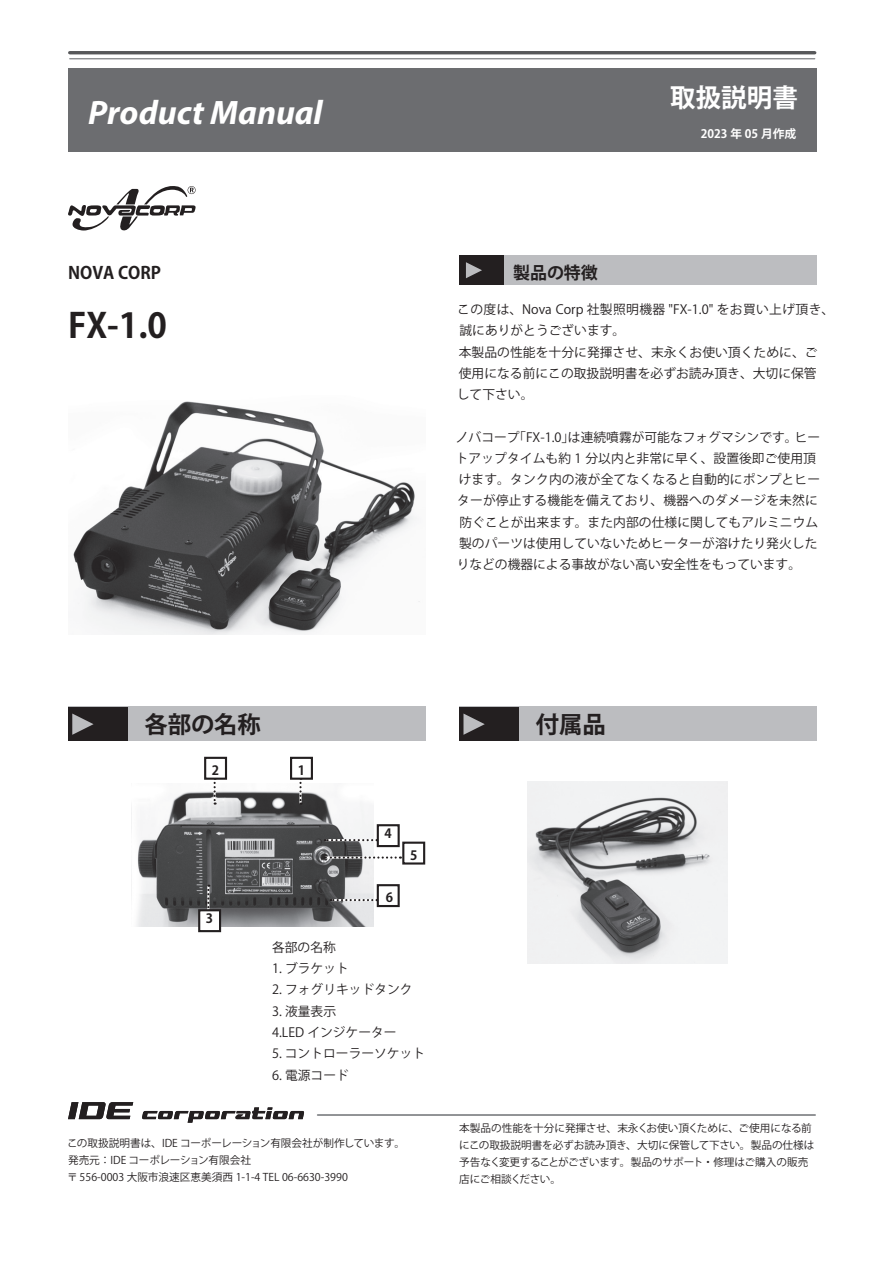
<style>
.page{position:relative;width:893px;height:1263px;background:#fff}
.page>*{position:absolute;margin:0;border:0;box-sizing:border-box;transform-origin:0 0}
.t1{font:italic 700 34.05px "Myriad Pro";color:#fff}
.t2{font:700 34.05px "Koz Go Pro";color:#231f20}
.t3{font:700 25.5px "Koz Go Pro";color:#fff}
.t4{font:700 23.4px "Koz Go Pro";color:#231f20}
.t5{font:700 16.95px "Koz Go Pro";color:#231f20}
.t6{font:12.75px/21.3px "Koz Go Pro";letter-spacing:.005em;color:#231f20}
.t7{font:700 12.75px "Koz Go Pro";color:#231f20}
.t8{font:700 11.7px "Koz Go Pro";color:#fff}
.t9{font:10.65px/17px "Koz Go Pro";color:#231f20}
</style>
<div class="page">
<div style="left:68px;top:68px;width:748px;height:83px;background:#6c6d70"></div>
<hr style="left:70px;top:51px;width:745px;height:3px;background:#57585a">
<hr style="left:70px;top:58px;width:745px;height:1px;background:#808285">
<hr style="left:318px;top:1114px;width:497px;height:2px;background:#808285">
<svg style="left:68px;top:1102px;width:65px;height:17px"></svg>
<svg style="left:142px;top:1107px;width:162px;height:16px"></svg>
<div style="left:459px;top:255px;width:357px;height:30px;background:#bcbdc0"></div>
<div style="left:459px;top:255px;width:45px;height:30px;background:#231f20"></div>
<svg style="left:466px;top:262px;width:16px;height:16px"></svg>
<img style="left:137px;top:783px;width:237px;height:143px">
<img style="left:73px;top:401px;width:347px;height:233px">
<img style="left:527px;top:781px;width:200px;height:182px">
<svg style="left:299px;top:781px;width:3px;height:24px"></svg>
<svg style="left:214px;top:781px;width:2px;height:24px"></svg>
<svg style="left:207px;top:885px;width:2px;height:24px"></svg>
<svg style="left:325px;top:839px;width:52px;height:2px"></svg>
<svg style="left:331px;top:899px;width:46px;height:2px"></svg>
<svg style="left:325px;top:856px;width:76px;height:3px"></svg>
<div style="left:290px;top:757px;width:23px;height:23px;border:2px solid #231f20"></div>
<div style="left:204px;top:757px;width:23px;height:23px;border:2px solid #231f20"></div>
<div style="left:199px;top:910px;width:21px;height:21px;background:#fff"></div>
<div style="left:198px;top:909px;width:23px;height:23px;border:2px solid #231f20"></div>
<div style="left:377px;top:824px;width:23px;height:23px;border:2px solid #231f20"></div>
<div style="left:377px;top:884px;width:23px;height:23px;border:2px solid #231f20"></div>
<div style="left:402px;top:842px;width:23px;height:22px;border:2px solid #231f20"></div>
<div style="left:68px;top:707px;width:357px;height:34px;background:#bcbdc0"></div>
<div style="left:459px;top:707px;width:357px;height:34px;background:#bcbdc0"></div>
<div style="left:68px;top:707px;width:60px;height:34px;background:#231f20"></div>
<div style="left:459px;top:707px;width:60px;height:34px;background:#231f20"></div>
<svg style="left:72px;top:713px;width:22px;height:22px"></svg>
<svg style="left:463px;top:713px;width:22px;height:22px"></svg>
<svg style="left:68px;top:186px;width:128px;height:45px"></svg>
<h1 class="t1" style="left:88px;top:91px;width:236px">Product Manual</h1>
<h3 class="t5" style="left:68px;top:262px;width:95px">NOVA CORP</h3>
<h1 class="t2" style="left:68px;top:304px;width:100px">FX-1.0</h1>
<h2 class="t3" style="left:670px;top:82px;width:129px">取扱説明書</h2>
<p class="t8" style="left:701px;top:127px;width:97px">2023 年 05 月作成</p>
<h3 class="t5" style="left:513px;top:262px;width:86px">製品の特徴</h3>
<p class="t6" style="left:457px;top:299px;width:379px">この度は、Nova Corp 社製照明機器 "FX-1.0" をお買い上げ頂き、誠にありがとうございます。<br>本製品の性能を十分に発揮させ、末永くお使い頂くために、ご<br>使用になる前にこの取扱説明書を必ずお読み頂き、大切に保管<br>して下さい。</p>
<p class="t6" style="left:456px;top:427px;width:366px">ノバコープ「FX-1.0」は連続噴霧が可能なフォグマシンです。ヒートアップタイムも約 1 分以内と非常に早く、設置後即ご使用頂けます。タンク内の液が全てなくなると自動的にポンプとヒーターが停止する機能を備えており、機器へのダメージを未然に防ぐことが出来ます。また内部の仕様に関してもアルミニウム製のパーツは使用していないためヒーターが溶けたり発火したりなどの機器による事故がない高い安全性をもっています。</p>
<h3 class="t4" style="left:145px;top:709px;width:118px">各部の名称</h3>
<h3 class="t4" style="left:536px;top:709px;width:72px">付属品</h3>
<p class="t7" style="left:212px;top:762px;width:9px">2</p>
<p class="t7" style="left:298px;top:762px;width:9px">1</p>
<p class="t7" style="left:206px;top:910px;width:9px">3</p>
<p class="t7" style="left:385px;top:825px;width:9px">4</p>
<p class="t7" style="left:386px;top:889px;width:9px">6</p>
<p class="t7" style="left:410px;top:847px;width:9px">5</p>
<p class="t6" style="left:272px;top:937px;width:65px">各部の名称</p>
<p class="t6" style="left:272px;top:958px;width:78px">1. ブラケット</p>
<p class="t6" style="left:272px;top:979px;width:142px">2. フォグリキッドタンク</p>
<p class="t6" style="left:272px;top:1001px;width:126px">3. 液量表示<br>4.LED インジケーター</p>
<p class="t6" style="left:272px;top:1043px;width:155px">5. コントローラーソケット</p>
<p class="t6" style="left:272px;top:1064px;width:78px">6. 電源コード</p>
<p class="t9" style="left:67px;top:1135px;width:339px">この取扱説明書は、IDE コーポーレーション有限会社が制作しています。発売元：IDE コーポレーション有限会社<br>〒 556-0003 大阪市浪速区恵美須西 1-1-4 TEL 06-6630-3990</p>
<p class="t9" style="left:459px;top:1120px;width:357px">本製品の性能を十分に発揮させ、末永くお使い頂くために、ご使用になる前にこの取扱説明書を必ずお読み頂き、大切に保管して下さい。製品の仕様は予告なく変更することがございます。製品のサポート・修理はご購入の販売店にご相談ください。</p>
</div>
